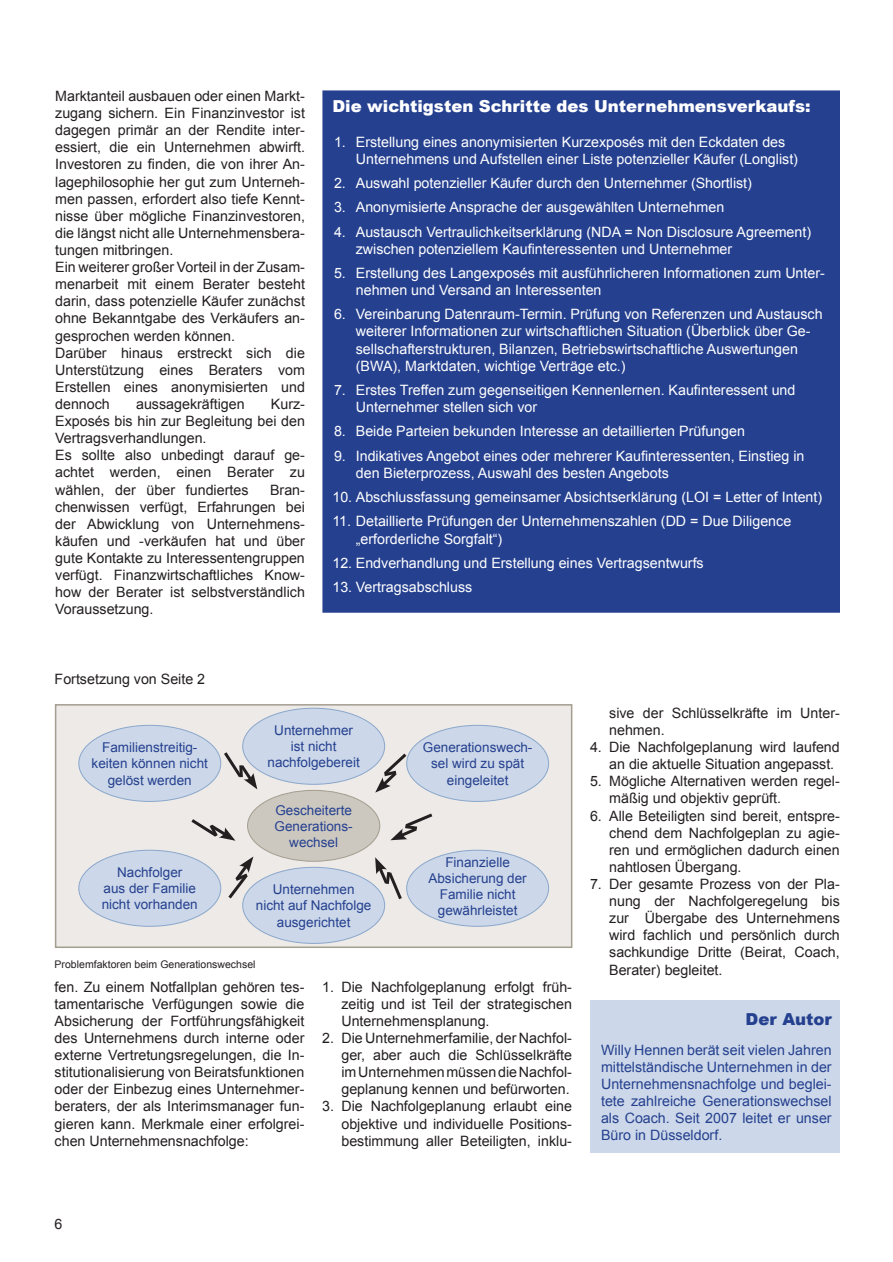
<style>
.page{position:relative;width:893px;height:1262px;background:#fff}
.page>*{position:absolute;margin:0;border:0;box-sizing:border-box;transform-origin:0 0}
.t1{font:900 16.5px "Arial";color:#fff}
.t2{font:900 16.5px "Arial";color:#25408f}
.t3{font:14.25px/17.1px "Arial";color:#231f20;text-align:justify}
.t4{font:14.25px/17.1px "Arial";color:#fff}
.t5{font:14.25px/17.1px "Arial";color:#25408f;text-align:justify}
.t6{font:13.5px/16.2px "Arial";color:#25408f;text-align:center}
.t7{font:10.5px "Arial";color:#231f20}
</style>
<div class="page">
<div style="left:323px;top:91px;width:516px;height:521px;background:#25408f"></div>
<div style="left:322px;top:90px;width:518px;height:522px;border:2px solid #25408f"></div>
<div style="left:590px;top:1000px;width:250px;height:152px;background:#ccd8e9"></div>
<div style="left:56px;top:704px;width:515px;height:243px;background:#edeae7"></div>
<div style="left:55px;top:704px;width:517px;height:244px;border:2px solid #a49e90"></div>
<svg style="left:375px;top:857px;width:27px;height:43px"></svg>
<svg style="left:219px;top:856px;width:40px;height:43px"></svg>
<svg style="left:191px;top:819px;width:44px;height:22px"></svg>
<svg style="left:221px;top:750px;width:36px;height:39px"></svg>
<svg style="left:371px;top:749px;width:43px;height:43px"></svg>
<svg style="left:390px;top:813px;width:43px;height:27px"></svg>
<div style="left:243px;top:708px;width:141px;height:76px;background:#ccd8e9;border-radius:50%"></div>
<div style="left:243px;top:867px;width:141px;height:76px;background:#ccd8e9;border-radius:50%"></div>
<div style="left:247px;top:790px;width:133px;height:71px;background:#ccc8c0;border-radius:50%"></div>
<div style="left:79px;top:725px;width:142px;height:76px;background:#ccd8e9;border-radius:50%"></div>
<div style="left:79px;top:850px;width:142px;height:76px;background:#ccd8e9;border-radius:50%"></div>
<div style="left:406px;top:725px;width:142px;height:76px;background:#ccd8e9;border-radius:50%"></div>
<div style="left:406px;top:850px;width:142px;height:76px;background:#ccd8e9;border-radius:50%"></div>
<p class="t3" style="left:55px;top:87px;width:251px;text-align:left">Marktanteil ausbauen oder einen Markt&shy;zugang sichern. Ein Finanzinvestor ist dagegen primär an der Rendite inter&shy;essiert, die ein Unternehmen abwirft.<br>Investoren zu finden, die von ihrer An&shy;lagephilosophie her gut zum Unterneh&shy;men passen, erfordert also tiefe Kennt&shy;nisse über mögliche Finanzinvestoren, die längst nicht alle Unternehmensbera&shy;tungen mitbringen.<br>Ein weiterer großer Vorteil in der Zusam&shy;menarbeit mit einem Berater besteht darin, dass potenzielle Käufer zunächst ohne Bekanntgabe des Verkäufers an&shy;gesprochen werden können.<br>Darüber hinaus erstreckt sich die Unterstützung eines Beraters vom Erstellen eines anonymisierten und dennoch</p>
<p class="t3" style="left:136px;top:395px;width:110px">aussagekräftigen</p>
<p class="t3" style="left:55px;top:395px;width:251px;text-align:left;text-indent:216px">Kurz-<br>Exposés bis hin zur Begleitung bei den<br>Vertragsverhandlungen.<br>Es sollte also unbedingt darauf ge&shy;achtet werden, einen Berater zu wählen, der über fundiertes</p>
<p class="t3" style="left:55px;top:481px;width:251px;text-indent:215px">Bran&shy;chenwissen verfügt, Erfahrungen bei der Abwicklung von Unternehmens&shy;käufen und -verkäufen hat und über gute Kontakte zu Interessentengruppen verfügt. Finanzwirtschaftliches Know&shy;how der Berater ist selbstverständlich Voraussetzung.</p>
<p class="t3" style="left:55px;top:670px;width:152px">Fortsetzung von Seite 2</p>
<p class="t1" style="left:332px;top:97px;width:479px">Die wichtigsten Schritte des Unternehmensverkaufs:</p>
<p class="t4" style="left:356px;top:133px;width:443px;text-indent:-22px">1. Erstellung eines anonymisierten Kurzexposés mit den Eckdaten des<br>Unternehmens und Aufstellen einer Liste potenzieller Käufer (Longlist)</p>
<p class="t4" style="left:334px;top:174px;width:419px">2. Auswahl potenzieller Käufer durch den Unternehmer (Shortlist)</p>
<p class="t4" style="left:334px;top:199px;width:392px">3. Anonymisierte Ansprache der ausgewählten Unternehmen</p>
<p class="t4" style="left:356px;top:223px;width:457px;text-indent:-22px">4. Austausch Vertraulichkeitserklärung (NDA = Non Disclosure Agreement) zwischen potenziellem Kaufinteressenten und Unternehmer</p>
<p class="t4" style="left:356px;top:264px;width:470px;text-indent:-22px">5. Erstellung des Langexposés mit ausführlicheren Informationen zum Unter&shy;nehmen und Versand an Interessenten</p>
<p class="t4" style="left:356px;top:306px;width:468px;text-indent:-22px">6. Vereinbarung Datenraum-Termin. Prüfung von Referenzen und Austausch weiterer Informationen zur wirtschaftlichen Situation (Überblick über Ge&shy;sellschafterstrukturen, Bilanzen, Betriebswirtschaftliche Auswertungen (BWA), Marktdaten, wichtige Verträge etc.)</p>
<p class="t4" style="left:356px;top:381px;width:441px;text-indent:-22px">7. Erstes Treffen zum gegenseitigen Kennenlernen. Kaufinteressent und<br>Unternehmer stellen sich vor</p>
<p class="t4" style="left:334px;top:423px;width:412px">8. Beide Parteien bekunden Interesse an detaillierten Prüfungen</p>
<p class="t4" style="left:356px;top:447px;width:450px;text-indent:-22px">9. Indikatives Angebot eines oder mehrerer Kaufinteressenten, Einstieg in den Bieterprozess, Auswahl des besten Angebots</p>
<p class="t4" style="left:332px;top:488px;width:491px">10. Abschlussfassung gemeinsamer Absichtserklärung (LOI = Letter of Intent)</p>
<p class="t4" style="left:356px;top:513px;width:437px;text-indent:-23px">11. Detaillierte Prüfungen der Unternehmenszahlen (DD = Due Diligence „erforderliche Sorgfalt“)</p>
<p class="t4" style="left:332px;top:554px;width:373px">12. Endverhandlung und Erstellung eines Vertragsentwurfs</p>
<p class="t4" style="left:332px;top:578px;width:141px">13. Vertragsabschluss</p>
<p class="t6" style="left:92px;top:739px;width:118px">Familienstreitig&shy;keiten können nicht gelöst werden</p>
<p class="t6" style="left:102px;top:864px;width:98px">Nachfolger<br>aus der Familie nicht vorhanden</p>
<p class="t6" style="left:267px;top:722px;width:94px">Unternehmer ist nicht nachfolgebereit</p>
<p class="t6" style="left:274px;top:801px;width:80px">Gescheiterte<br>Generations&shy;wechsel</p>
<p class="t6" style="left:256px;top:881px;width:117px">Unternehmen<br>nicht auf Nachfolge ausgerichtet</p>
<p class="t7" style="left:55px;top:958px;width:202px">Problemfaktoren beim Generationswechsel</p>
<p class="t6" style="left:423px;top:739px;width:111px">Generationswech&shy;sel wird zu spät eingeleitet</p>
<p class="t6" style="left:428px;top:853px;width:100px">Finanzielle<br>Absicherung der<br>Familie nicht gewährleistet</p>
<p class="t3" style="left:55px;top:978px;width:251px">fen. Zu einem Notfallplan gehören tes&shy;tamentarische Verfügungen sowie die Absicherung der Fortführungsfähigkeit des Unternehmens durch interne oder externe Vertretungsregelungen, die In&shy;stitutionalisierung von Beiratsfunktionen oder der Einbezug eines Unternehmer&shy;beraters, der als Interimsmanager fun&shy;gieren kann. Merkmale einer erfolgrei&shy;chen Unternehmensnachfolge:</p>
<p class="t3" style="left:341px;top:978px;width:232px;text-indent:-19px">1. Die Nachfolgeplanung erfolgt früh&shy;zeitig und ist Teil der strategischen Unternehmensplanung.</p>
<p class="t3" style="left:341px;top:1029px;width:232px;text-indent:-19px">2. Die Unternehmerfamilie, der Nachfol&shy;ger, aber auch die Schlüsselkräfte im Unternehmen müssen die Nachfol&shy;geplanung kennen und befürworten.</p>
<p class="t3" style="left:341px;top:1097px;width:232px;text-indent:-19px">3. Die Nachfolgeplanung erlaubt eine objektive und individuelle Positions&shy;bestimmung aller Beteiligten, inklu-</p>
<p class="t3" style="left:609px;top:704px;width:232px">sive der Schlüsselkräfte im Unter&shy;nehmen.</p>
<p class="t3" style="left:609px;top:738px;width:232px;text-indent:-19px">4. Die Nachfolgeplanung wird laufend an die aktuelle Situation angepasst.</p>
<p class="t3" style="left:609px;top:772px;width:232px;text-indent:-19px">5. Mögliche Alternativen werden regel&shy;mäßig und objektiv geprüft.</p>
<p class="t3" style="left:609px;top:807px;width:232px;text-indent:-19px">6. Alle Beteiligten sind bereit, entspre&shy;chend dem Nachfolgeplan zu agie&shy;ren und ermöglichen dadurch einen nahtlosen Übergang.</p>
<p class="t3" style="left:609px;top:875px;width:232px;text-indent:-19px">7. Der gesamte Prozess von der Pla&shy;nung der Nachfolgeregelung bis zur Übergabe des Unternehmens wird fachlich und persönlich durch sachkundige Dritte (Beirat, Coach, Berater) begleitet.</p>
<p class="t2" style="left:745px;top:1009px;width:87px">Der Autor</p>
<p class="t5" style="left:601px;top:1041px;width:232px">Willy Hennen berät seit vielen Jahren mittelständische Unternehmen in der Unternehmensnachfolge und beglei&shy;tete zahlreiche Generationswechsel als Coach. Seit 2007 leitet er unser Büro in Düsseldorf.</p>
<p class="t3" style="left:55px;top:1215px;width:9px">6</p>
</div>
